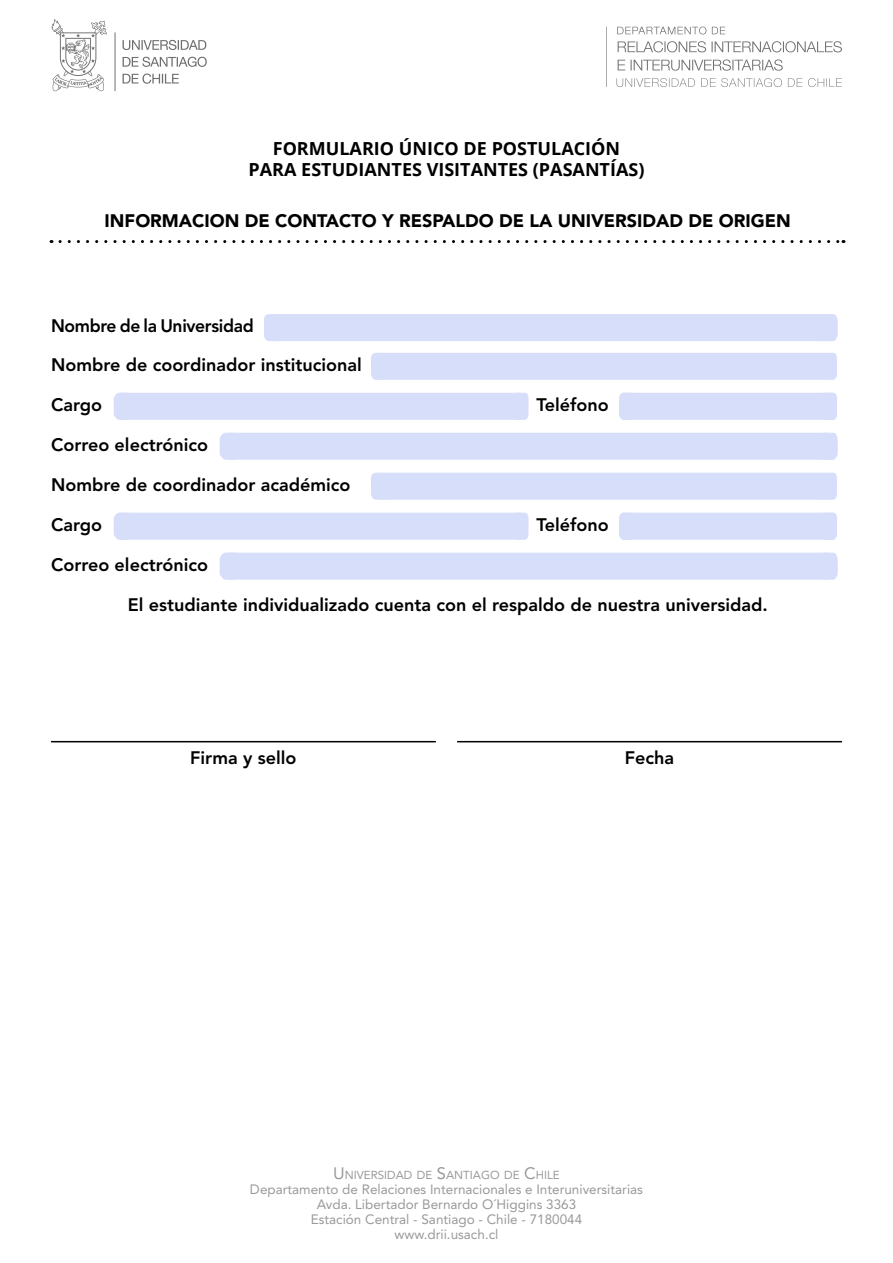
<style>
.page{position:relative;width:893px;height:1263px;background:#fff}
.page>*{position:absolute;margin:0;border:0;box-sizing:border-box;transform-origin:0 0}
.t1{font:800 18px/38.7px "Avenir LT Std";color:#000}
.t2{font:700 18px/21.6px "Open Sans";color:#000;text-align:center}
.t3{font:900 18px "Avenir LT Std";color:#000}
.t4{font:13.5px/15px "Avenir LT Std";color:#9a999a;text-align:center}
.t5{font:11.55px "Avenir LT Std";color:#9a999a}
.s1{font-size:16.5px}
</style>
<div class="page">
<svg style="left:123px;top:40px;width:83px;height:10px"></svg>
<svg style="left:123px;top:57px;width:84px;height:10px"></svg>
<svg style="left:123px;top:74px;width:56px;height:10px"></svg>
<svg style="left:115px;top:32px;width:1px;height:59px"></svg>
<svg style="left:52px;top:19px;width:55px;height:72px"></svg>
<svg style="left:606px;top:26px;width:1px;height:61px"></svg>
<svg style="left:617px;top:27px;width:89px;height:7px"></svg>
<svg style="left:712px;top:27px;width:13px;height:7px"></svg>
<svg style="left:616px;top:78px;width:79px;height:9px"></svg>
<svg style="left:701px;top:78px;width:81px;height:9px"></svg>
<svg style="left:788px;top:78px;width:54px;height:9px"></svg>
<svg style="left:618px;top:41px;width:88px;height:11px"></svg>
<svg style="left:712px;top:41px;width:130px;height:11px"></svg>
<svg style="left:618px;top:60px;width:7px;height:10px"></svg>
<svg style="left:631px;top:59px;width:152px;height:12px"></svg>
<div style="left:114px;top:393px;width:415px;height:27px;background:#d7defa"></div>
<div style="left:114px;top:513px;width:415px;height:27px;background:#d7defa"></div>
<div style="left:619px;top:393px;width:218px;height:27px;background:#d7defa"></div>
<div style="left:619px;top:513px;width:218px;height:27px;background:#d7defa"></div>
<div style="left:220px;top:433px;width:618px;height:27px;background:#d7defa"></div>
<div style="left:220px;top:553px;width:618px;height:27px;background:#d7defa"></div>
<div style="left:264px;top:314px;width:574px;height:27px;background:#d7defa"></div>
<div style="left:371px;top:353px;width:466px;height:27px;background:#d7defa"></div>
<div style="left:371px;top:473px;width:466px;height:27px;background:#d7defa"></div>
<svg style="left:60px;top:240px;width:784px;height:3px"></svg>
<hr style="left:51px;top:741px;width:385px;height:1px;background:#000">
<hr style="left:457px;top:741px;width:385px;height:1px;background:#000">
<p class="t2" style="left:249px;top:137px;width:397px">FORMULARIO ÚNICO DE POSTULACIÓN<br>PARA ESTUDIANTES VISITANTES (PASANTÍAS)</p>
<p class="t3" style="left:105px;top:209px;width:688px">INFORMACION DE CONTACTO Y RESPALDO DE LA UNIVERSIDAD DE ORIGEN</p>
<p class="t1" style="left:51px;top:306px;width:312px">Nombre de la Universidad<br>Nombre de coordinador institucional</p>
<p class="t1" style="left:51px;top:385px;width:52px">Cargo</p>
<p class="t1" style="left:51px;top:425px;width:158px">Correo electrónico</p>
<p class="t1" style="left:51px;top:465px;width:301px">Nombre de coordinador académico</p>
<p class="t1" style="left:51px;top:505px;width:52px">Cargo</p>
<p class="t1" style="left:51px;top:545px;width:158px">Correo electrónico</p>
<p class="t1" style="left:536px;top:385px;width:74px">Teléfono</p>
<p class="t1" style="left:536px;top:505px;width:74px">Teléfono</p>
<p class="t1" style="left:128px;top:586px;width:642px">El estudiante individualizado cuenta con el respaldo de nuestra universidad.</p>
<p class="t1" style="left:190px;top:738px;width:108px">Firma y sello</p>
<p class="t1" style="left:625px;top:738px;width:51px">Fecha</p>
<p class="t5" style="left:333px;top:1168px;width:228px"><span class="s1">U</span>NIVERSIDAD DE <span class="s1">S</span>ANTIAGO DE <span class="s1">C</span>HILE</p>
<p class="t4" style="left:250px;top:1182px;width:394px">Departamento de Relaciones Internacionales e Interuniversitarias Avda. Libertador Bernardo O´Higgins 3363<br>Estación Central - Santiago - Chile - 7180044<br>www.drii.usach.cl</p>
</div>
